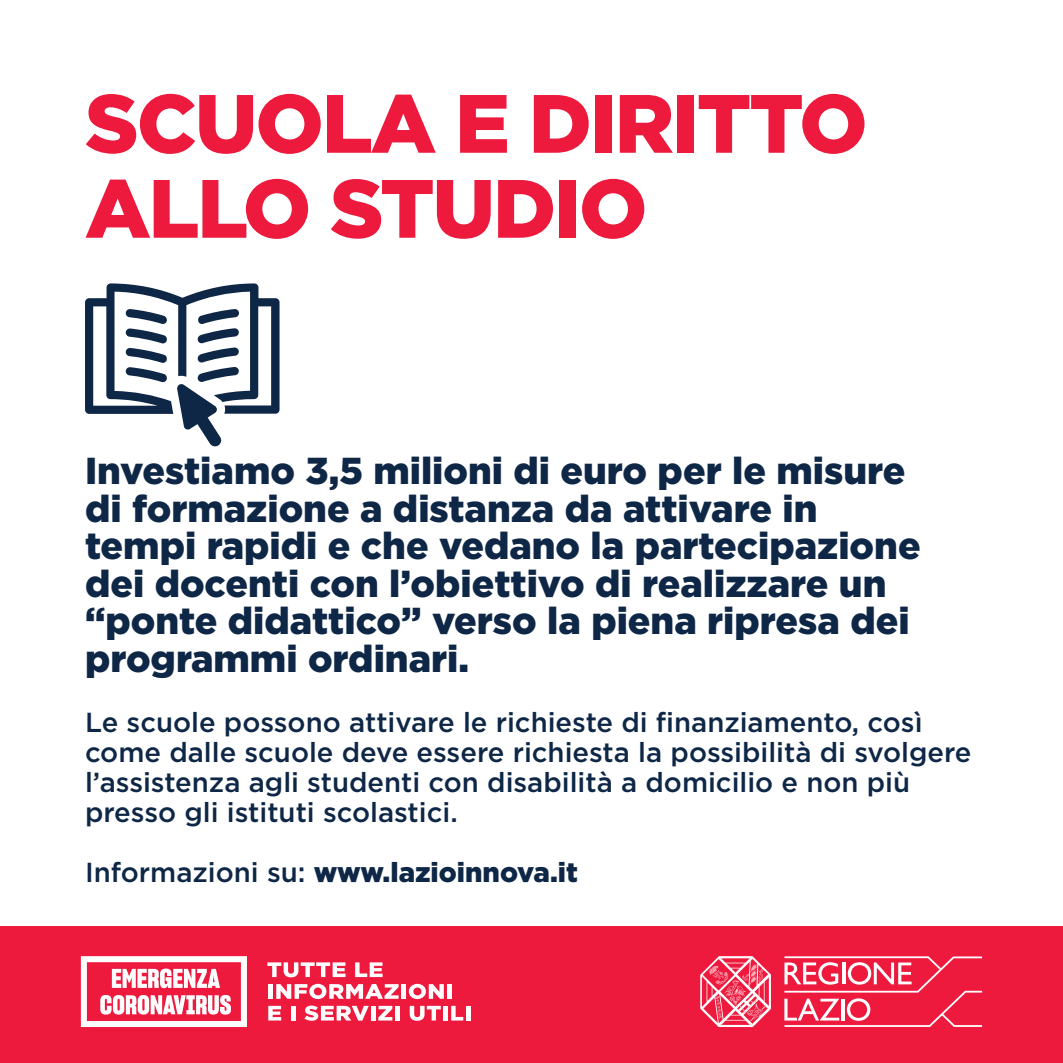
<style>
.page{position:relative;width:1063px;height:1063px;background:#fff}
.page>*{position:absolute;margin:0;border:0;box-sizing:border-box;transform-origin:0 0}
.t1{font:900 82.5px/85px "Gotham HTF";letter-spacing:-.025em;color:#ed1a3e}
.t2{font:900 37.5px/37.5px "Gotham HTF";color:#0e2746}
.t3{font:500 27.5px/30px "Gotham HTF";color:#0e2746}
.t4{font:900 27.5px "Gotham HTF";color:#0e2746}
.s1{font-weight:500}
</style>
<div class="page">
<div style="left:0;top:926px;width:1063px;height:137px;background:#ed1a3e"></div>
<svg style="left:81px;top:956px;width:166px;height:71px"></svg>
<svg style="left:267px;top:962px;width:79px;height:15px"></svg>
<svg style="left:355px;top:962px;width:28px;height:15px"></svg>
<div style="left:268px;top:984px;width:5px;height:15px;background:#fff"></div>
<svg style="left:276px;top:984px;width:123px;height:15px"></svg>
<hr style="left:402px;top:984px;width:4px;height:15px;background:#fff">
<svg style="left:409px;top:984px;width:35px;height:15px"></svg>
<div style="left:447px;top:984px;width:5px;height:15px;background:#fff"></div>
<svg style="left:268px;top:1006px;width:13px;height:15px"></svg>
<hr style="left:291px;top:1006px;width:4px;height:15px;background:#fff">
<svg style="left:304px;top:1006px;width:65px;height:15px"></svg>
<hr style="left:371px;top:1006px;width:4px;height:15px;background:#fff">
<svg style="left:378px;top:1006px;width:14px;height:15px"></svg>
<div style="left:395px;top:1006px;width:5px;height:15px;background:#fff"></div>
<svg style="left:410px;top:1006px;width:31px;height:15px"></svg>
<div style="left:443px;top:1006px;width:5px;height:15px;background:#fff"></div>
<svg style="left:451px;top:1006px;width:12px;height:15px"></svg>
<hr style="left:466px;top:1006px;width:4px;height:15px;background:#fff">
<svg style="left:784px;top:956px;width:198px;height:71px"></svg>
<svg style="left:700px;top:956px;width:71px;height:71px"></svg>
<svg style="left:85px;top:283px;width:195px;height:164px"></svg>
<h1 class="t1" style="left:85px;top:79px;width:784px">SCUOLA E DIRITTO<br>ALLO STUDIO</h1>
<p class="t2" style="left:85px;top:451px;width:837px">Investiamo 3,5 milioni di euro per le misure di formazione a distanza da attivare in tempi rapidi e che vedano la partecipazione dei docenti con l’obiettivo di realizzare un “ponte didattico” verso la piena ripresa dei programmi ordinari.</p>
<p class="t3" style="left:85px;top:707px;width:888px">Le scuole possono attivare le richieste di finanziamento, così come dalle scuole deve essere richiesta la possibilità di svolgere l’assistenza agli studenti con disabilità a domicilio e non più presso gli istituti scolastici.</p>
<p class="t4" style="left:85px;top:856px;width:494px"><span class="s1">Informazioni su:</span> www.lazioinnova.it</p>
</div>
